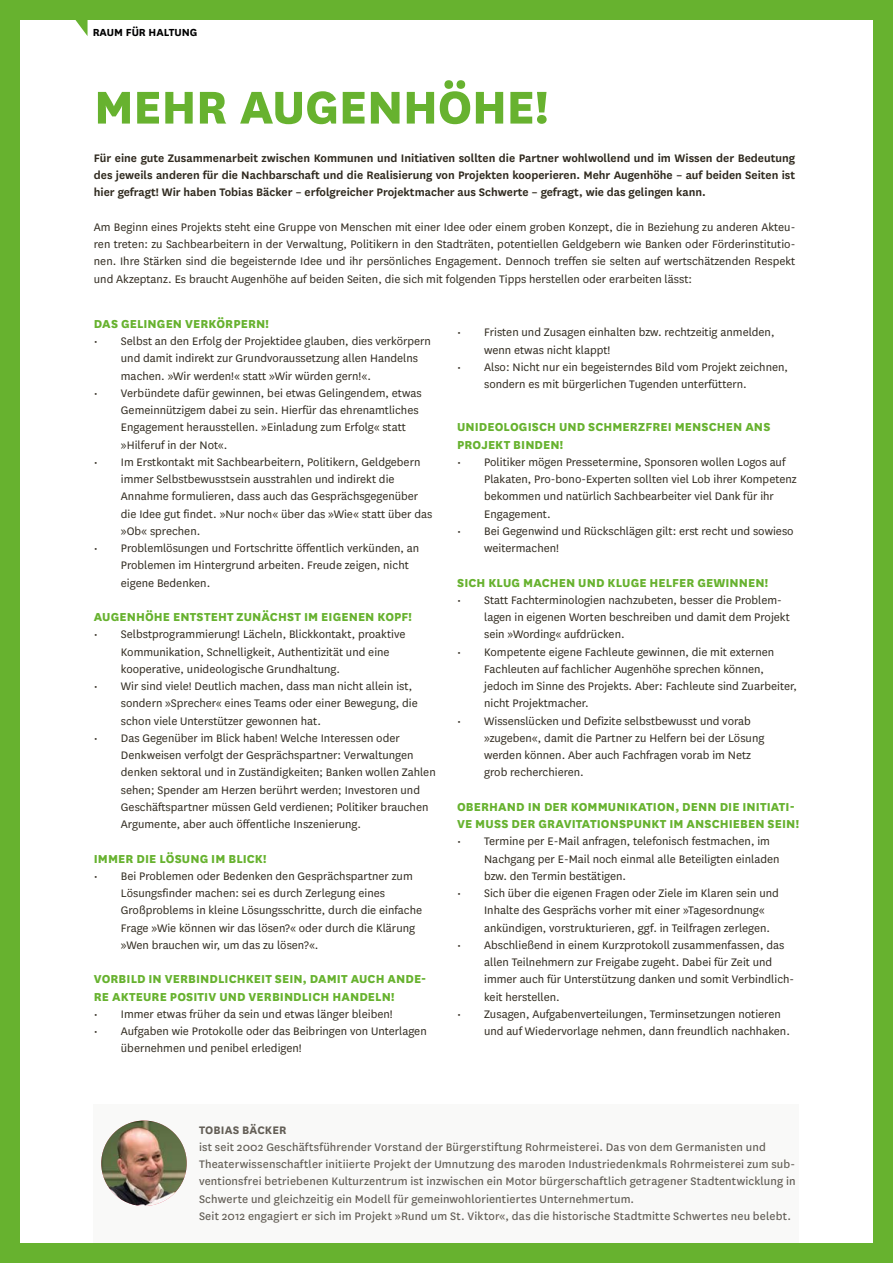
<style>
.page{position:relative;width:893px;height:1263px;background:#fff}
.page>*{position:absolute;margin:0;border:0;box-sizing:border-box;transform-origin:0 0}
.t1{font:800 53.7px "National";letter-spacing:-.01em;color:#67b22f}
.Laftext{font:800 13.5px/17.2px "National";letter-spacing:.005em;color:#67b22f}
.Lauftext-2{font:12.75px/17.2px "National";color:#302a1f}
.Laftext-2{font:12.75px/17.2px "National";letter-spacing:.01em;color:#635e56}
.Lauftext-2-2{font:600 12.75px/17.2px "National";color:#302a1f;text-align:justify}
.Laftext-3{font:700 12.75px "National";letter-spacing:.01em;color:#635e56}
.t2{font:700 12px "National";color:#000001}
</style>
<div class="page">
<div style="left:94px;top:1104px;width:705px;height:144px;background:#f9f9f8"></div>
<div style="left:0;top:0;width:893px;height:19px;background:#67b22f"></div>
<div style="left:0;top:1244px;width:893px;height:19px;background:#67b22f"></div>
<div style="left:0;top:0;width:19px;height:1263px;background:#67b22f"></div>
<div style="left:874px;top:0;width:19px;height:1263px;background:#67b22f"></div>
<img style="left:101px;top:1120px;width:86px;height:86px;border-radius:43px">
<svg style="left:73px;top:19px;width:15px;height:17px"></svg>
<p class="t2" style="left:93px;top:24px;width:106px">RAUM FÜR HALTUNG</p>
<h1 class="t1" style="left:94px;top:68px;width:456px">MEHR AUGENHÖHE!</h1>
<p class="Lauftext-2-2" style="left:94px;top:149px;width:703px">Für eine gute Zusammenarbeit zwischen Kommunen und Initiativen sollten die Partner wohlwollend und im Wissen der Bedeutung des jeweils anderen für die Nachbarschaft und die Realisierung von Projekten kooperieren. Mehr Augenhöhe – auf beiden Seiten ist hier gefragt! Wir haben Tobias Bäcker – erfolgreicher Projektmacher aus Schwerte – gefragt, wie das gelingen kann.</p>
<p class="Lauftext-2" style="left:94px;top:218px;width:703px;text-align:justify">Am Beginn eines Projekts steht eine Gruppe von Menschen mit einer Idee oder einem groben Konzept, die in Beziehung zu anderen Akteu&shy;ren treten: zu Sachbearbeitern in der Verwaltung, Politikern in den Stadträten, potentiellen Geldgebern wie Banken oder Förderinstitutio&shy;nen. Ihre Stärken sind die begeisternde Idee und ihr persönliches Engagement. Dennoch treffen sie selten auf wertschätzenden Respekt und Akzeptanz. Es braucht Augenhöhe auf beiden Seiten, die sich mit folgenden Tipps herstellen oder erarbeiten lässt:</p>
<p class="Laftext" style="left:94px;top:314px;width:176px">DAS GELINGEN VERKÖRPERN!</p>
<p class="Lauftext-2" style="left:121px;top:332px;width:312px;text-indent:-27px">• Selbst an den Erfolg der Projektidee glauben, dies verkörpern und damit indirekt zur Grundvoraussetzung allen Handelns machen. »Wir werden!« statt »Wir würden gern!«.</p>
<p class="Lauftext-2" style="left:121px;top:384px;width:302px;text-indent:-27px">• Verbündete dafür gewinnen, bei etwas Gelingendem, etwas Gemeinnützigem dabei zu sein. Hierfür das ehrenamtliches Engagement herausstellen. »Einladung zum Erfolg« statt »Hilferuf in der Not«.</p>
<p class="Lauftext-2" style="left:121px;top:453px;width:313px;text-indent:-27px">• Im Erstkontakt mit Sachbearbeitern, Politikern, Geldgebern immer Selbstbewusstsein ausstrahlen und indirekt die Annahme formulieren, dass auch das Gesprächsgegenüber die Idee gut findet. »Nur noch« über das »Wie« statt über das »Ob« sprechen.</p>
<p class="Lauftext-2" style="left:121px;top:539px;width:300px;text-indent:-27px">• Problemlösungen und Fortschritte öffentlich verkünden, an<br>Problemen im Hintergrund arbeiten. Freude zeigen, nicht eigene Bedenken.</p>
<p class="Laftext" style="left:94px;top:607px;width:320px">AUGENHÖHE ENTSTEHT ZUNÄCHST IM EIGENEN KOPF!</p>
<p class="Lauftext-2" style="left:121px;top:625px;width:286px;text-indent:-27px">• Selbstprogrammierung! Lächeln, Blickkontakt, proaktive<br>Kommunikation, Schnelligkeit, Authentizität und eine kooperative, unideologische Grundhaltung.</p>
<p class="Lauftext-2" style="left:121px;top:677px;width:298px;text-indent:-27px">• Wir sind viele! Deutlich machen, dass man nicht allein ist, sondern »Sprecher« eines Teams oder einer Bewegung, die schon viele Unterstützer gewonnen hat.</p>
<p class="Lauftext-2" style="left:121px;top:729px;width:316px;text-indent:-27px">• Das Gegenüber im Blick haben! Welche Interessen oder Denkweisen verfolgt der Gesprächspartner: Verwaltungen denken sektoral und in Zuständigkeiten; Banken wollen Zahlen sehen; Spender am Herzen berührt werden; Investoren und Geschäftspartner müssen Geld verdienen; Politiker brauchen Argumente, aber auch öffentliche Inszenierung.</p>
<p class="Laftext" style="left:94px;top:849px;width:174px">IMMER DIE LÖSUNG IM BLICK!</p>
<p class="Lauftext-2" style="left:121px;top:867px;width:303px;text-indent:-27px">• Bei Problemen oder Bedenken den Gesprächspartner zum Lösungsfinder machen: sei es durch Zerlegung eines Großproblems in kleine Lösungsschritte, durch die einfache Frage »Wie können wir das lösen?« oder durch die Klärung »Wen brauchen wir, um das zu lösen?«.</p>
<p class="Laftext" style="left:94px;top:969px;width:334px">VORBILD IN VERBINDLICHKEIT SEIN, DAMIT AUCH ANDE-<br>RE AKTEURE POSITIV UND VERBINDLICH HANDELN!</p>
<p class="Lauftext-2" style="left:94px;top:1005px;width:300px">• Immer etwas früher da sein und etwas länger bleiben!</p>
<p class="Lauftext-2" style="left:121px;top:1022px;width:307px;text-indent:-27px">• Aufgaben wie Protokolle oder das Beibringen von Unterlagen übernehmen und penibel erledigen!</p>
<p class="Lauftext-2" style="left:484px;top:323px;width:292px;text-indent:-27px">• Fristen und Zusagen einhalten bzw. rechtzeitig anmelden, wenn etwas nicht klappt!</p>
<p class="Lauftext-2" style="left:484px;top:358px;width:305px;text-indent:-27px">• Also: Nicht nur ein begeisterndes Bild vom Projekt zeichnen, sondern es mit bürgerlichen Tugenden unterfüttern.</p>
<p class="Laftext" style="left:457px;top:417px;width:315px">UNIDEOLOGISCH UND SCHMERZFREI MENSCHEN ANS<br>PROJEKT BINDEN!</p>
<p class="Lauftext-2" style="left:484px;top:453px;width:314px;text-indent:-27px">• Politiker mögen Pressetermine, Sponsoren wollen Logos auf Plakaten, Pro-bono-Experten sollten viel Lob ihrer Kompetenz bekommen und natürlich Sachbearbeiter viel Dank für ihr Engagement.</p>
<p class="Lauftext-2" style="left:484px;top:522px;width:311px;text-indent:-27px">• Bei Gegenwind und Rückschlägen gilt: erst recht und sowieso weitermachen!</p>
<p class="Laftext" style="left:457px;top:573px;width:313px">SICH KLUG MACHEN UND KLUGE HELFER GEWINNEN!</p>
<p class="Lauftext-2" style="left:484px;top:591px;width:307px;text-indent:-27px">• Statt Fachterminologien nachzubeten, besser die Problem&shy;lagen in eigenen Worten beschreiben und damit dem Projekt sein »Wording« aufdrücken.</p>
<p class="Lauftext-2" style="left:484px;top:642px;width:314px;text-indent:-27px">• Kompetente eigene Fachleute gewinnen, die mit externen Fachleuten auf fachlicher Augenhöhe sprechen können, jedoch im Sinne des Projekts. Aber: Fachleute sind Zuarbeiter, nicht Projektmacher.</p>
<p class="Lauftext-2" style="left:484px;top:711px;width:282px;text-indent:-27px">• Wissenslücken und Defizite selbstbewusst und vorab »zugeben«, damit die Partner zu Helfern bei der Lösung werden können. Aber auch Fachfragen vorab im Netz grob recherchieren.</p>
<p class="Laftext" style="left:457px;top:797px;width:343px">OBERHAND IN DER KOMMUNIKATION, DENN DIE INITIATI-<br>VE MUSS DER GRAVITATIONSPUNKT IM ANSCHIEBEN SEIN!</p>
<p class="Lauftext-2" style="left:484px;top:832px;width:297px;text-indent:-27px">• Termine per E-Mail anfragen, telefonisch festmachen, im<br>Nachgang per E-Mail noch einmal alle Beteiligten einladen bzw. den Termin bestätigen.</p>
<p class="Lauftext-2" style="left:484px;top:884px;width:296px;text-indent:-27px">• Sich über die eigenen Fragen oder Ziele im Klaren sein und<br>Inhalte des Gesprächs vorher mit einer »Tagesordnung« ankündigen, vorstrukturieren, ggf. in Teilfragen zerlegen.</p>
<p class="Lauftext-2" style="left:484px;top:936px;width:311px;text-indent:-27px">• Abschließend in einem Kurzprotokoll zusammenfassen, das allen Teilnehmern zur Freigabe zugeht. Dabei für Zeit und immer auch für Unterstützung danken und somit Verbindlich&shy;keit herstellen.</p>
<p class="Lauftext-2" style="left:484px;top:1005px;width:307px;text-indent:-27px">• Zusagen, Aufgabenverteilungen, Terminsetzungen notieren und auf Wiedervorlage nehmen, dann freundlich nachhaken.</p>
<p class="Laftext-3" style="left:199px;top:1120px;width:89px">TOBIAS BÄCKER</p>
<p class="Laftext-2" style="left:199px;top:1137px;width:598px">ist seit 2002 Geschäftsführender Vorstand der Bürgerstiftung Rohrmeisterei. Das von dem Germanisten und Theaterwissenschaftler initiierte Projekt der Umnutzung des maroden Industriedenkmals Rohrmeisterei zum sub&shy;ventionsfrei betriebenen Kulturzentrum ist inzwischen ein Motor bürgerschaftlich getragener Stadtentwicklung in Schwerte und gleichzeitig ein Modell für gemeinwohlorientiertes Unternehmertum.<br>Seit 2012 engagiert er sich im Projekt »Rund um St. Viktor«, das die historische Stadtmitte Schwertes neu belebt.</p>
</div>
